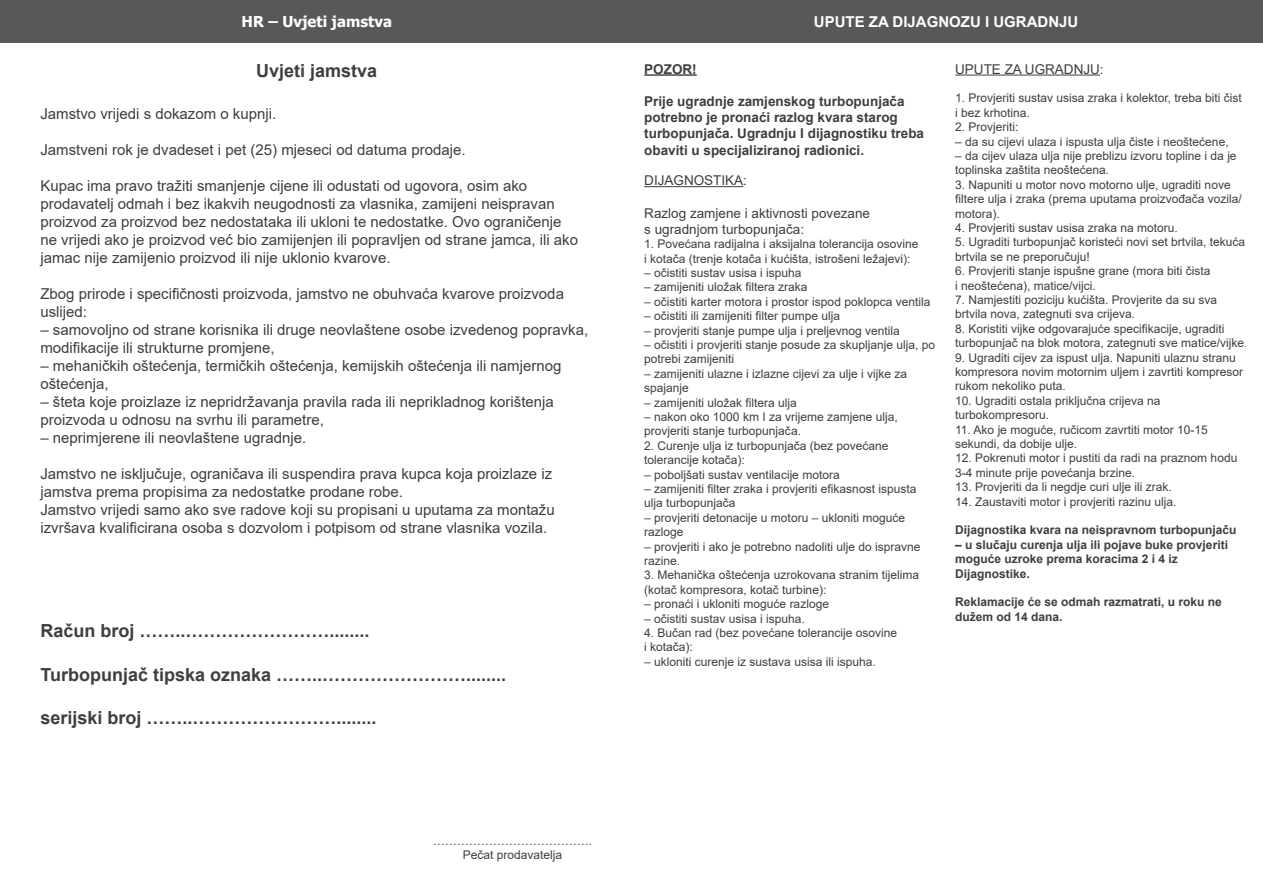
<style>
.page{position:relative;width:1263px;height:893px;background:#fff}
.page>*{position:absolute;margin:0;border:0;box-sizing:border-box;transform-origin:0 0}
.t1{font:700 18px "Arial";color:#3e3e3f}
.t2{font:15px/18px "Arial";color:#3e3e3f}
.t3{font:700 15px "Arial";color:#fff}
.t4{font:700 15px "Tahoma";color:#fff}
.t5{font:700 13.5px/16.2px "Arial";color:#3e3e3f}
.t6{font:13.5px/16.2px "Arial";color:#3e3e3f}
.t7{font:12px/14.4px "Arial";color:#3e3e3f}
.t8{font:700 12px/14.4px "Arial";color:#3e3e3f}
.s1{font-size:9px}
</style>
<div class="page">
<div style="left:0;top:0;width:1263px;height:43px;background:#57585a"></div>
<hr style="left:644px;top:74px;width:53px;height:2px;background:#3e3e3f">
<hr style="left:644px;top:186px;width:99px;height:1px;background:#3e3e3f">
<hr style="left:955px;top:75px;width:145px;height:1px;background:#3e3e3f">
<p class="t4" style="left:242px;top:11px;width:152px">HR – Uvjeti jamstva</p>
<h1 class="t1" style="left:256px;top:58px;width:123px">Uvjeti jamstva</h1>
<p class="t2" style="left:40px;top:105px;width:237px">Jamstvo vrijedi s dokazom o kupnji.</p>
<p class="t2" style="left:40px;top:141px;width:427px">Jamstveni rok je dvadeset i pet (25) mjeseci od datuma prodaje.</p>
<p class="t2" style="left:40px;top:177px;width:539px">Kupac ima pravo tražiti smanjenje cijene ili odustati od ugovora, osim ako prodavatelj odmah i bez ikakvih neugodnosti za vlasnika, zamijeni neispravan proizvod za proizvod bez nedostataka ili ukloni te nedostatke. Ovo ograničenje ne vrijedi ako je proizvod već bio zamijenjen ili popravljen od strane jamca, ili ako jamac nije zamijenio proizvod ili nije uklonio kvarove.</p>
<p class="t2" style="left:40px;top:285px;width:525px">Zbog prirode i specifičnosti proizvoda, jamstvo ne obuhvaća kvarove proizvoda uslijed:</p>
<p class="t2" style="left:40px;top:321px;width:549px">– samovoljno od strane korisnika ili druge neovlaštene osobe izvedenog popravka, modifikacije ili strukturne promjene,</p>
<p class="t2" style="left:40px;top:357px;width:523px">– mehaničkih oštećenja, termičkih oštećenja, kemijskih oštećenja ili namjernog oštećenja,</p>
<p class="t2" style="left:40px;top:393px;width:515px">– šteta koje proizlaze iz nepridržavanja pravila rada ili neprikladnog korištenja proizvoda u odnosu na svrhu ili parametre,</p>
<p class="t2" style="left:40px;top:429px;width:267px">– neprimjerene ili neovlaštene ugradnje.</p>
<p class="t2" style="left:40px;top:465px;width:516px">Jamstvo ne isključuje, ograničava ili suspendira prava kupca koja proizlaze iz jamstva prema propisima za nedostatke prodane robe.<br>Jamstvo vrijedi samo ako sve radove koji su propisani u uputama za montažu izvršava kvalificirana osoba s dozvolom i potpisom od strane vlasnika vozila.</p>
<h1 class="t1" style="left:40px;top:618px;width:331px">Račun broj ……..……………………........</h1>
<h1 class="t1" style="left:40px;top:661px;width:467px">Turbopunjač tipska oznaka ……..……………………........</h1>
<h1 class="t1" style="left:40px;top:705px;width:338px">serijski broj ……..……………………........</h1>
<p class="t7" style="left:433px;top:833px;width:161px;text-align:center">………………………………….<br>Pečat prodavatelja</p>
<p class="t3" style="left:814px;top:11px;width:266px">UPUTE ZA DIJAGNOZU I UGRADNJU</p>
<p class="t5" style="left:644px;top:61px;width:54px">POZOR!</p>
<p class="t5" style="left:644px;top:93px;width:281px">Prije ugradnje zamjenskog turbopunjača potrebno je pronaći razlog kvara starog turbopunjača. Ugradnju I dijagnostiku treba obaviti u specijaliziranoj radionici.</p>
<p class="t6" style="left:644px;top:172px;width:104px">DIJAGNOSTIKA:</p>
<p class="t6" style="left:644px;top:205px;width:227px">Razlog zamjene i aktivnosti povezane s ugradnjom turbopunjača:</p>
<p class="t7" style="left:644px;top:237px;width:276px">1. Povećana radijalna i aksijalna tolerancija osovine i kotača (trenje kotača i kućišta, istrošeni ležajevi):</p>
<p class="t7" style="left:644px;top:266px;width:159px">– očistiti sustav usisa i ispuha</p>
<p class="t7" style="left:644px;top:280px;width:165px">– zamijeniti uložak filtera zraka</p>
<p class="t7" style="left:644px;top:294px;width:288px">– očistiti karter motora i prostor ispod poklopca ventila</p>
<p class="t7" style="left:644px;top:309px;width:198px">– očistiti ili zamijeniti filter pumpe ulja</p>
<p class="t7" style="left:644px;top:323px;width:257px">– provjeriti stanje pumpe ulja i preljevnog ventila</p>
<p class="t7" style="left:644px;top:338px;width:292px">– očistiti i provjeriti stanje posude za skupljanje ulja, po potrebi zamijeniti</p>
<p class="t7" style="left:644px;top:366px;width:264px">– zamijeniti ulazne i izlazne cijevi za ulje i vijke za spajanje</p>
<p class="t7" style="left:644px;top:395px;width:154px">– zamijeniti uložak filtera ulja</p>
<p class="t7" style="left:644px;top:410px;width:255px">– nakon oko 1000 km I za vrijeme zamjene ulja, provjeriti stanje turbopunjača.</p>
<p class="t7" style="left:644px;top:438px;width:246px">2. Curenje ulja iz turbopunjača (bez povećane tolerancije kotača):</p>
<p class="t7" style="left:644px;top:467px;width:197px">– poboljšati sustav ventilacije motora</p>
<p class="t7" style="left:644px;top:482px;width:274px">– zamijeniti filter zraka i provjeriti efikasnost ispusta ulja turbopunjača</p>
<p class="t7" style="left:644px;top:510px;width:262px">– provjeriti detonacije u motoru – ukloniti moguće razloge</p>
<p class="t7" style="left:644px;top:539px;width:278px">– provjeriti i ako je potrebno nadoliti ulje do ispravne razine.</p>
<p class="t7" style="left:644px;top:568px;width:276px">3. Mehanička oštećenja uzrokovana stranim tijelima (kotač kompresora, kotač turbine):</p>
<p class="t7" style="left:644px;top:597px;width:186px">– pronaći i ukloniti moguće razloge</p>
<p class="t7" style="left:644px;top:611px;width:162px">– očistiti sustav usisa i ispuha.</p>
<p class="t7" style="left:644px;top:626px;width:254px">4. Bučan rad (bez povećane tolerancije osovine i kotača):</p>
<p class="t7" style="left:644px;top:654px;width:233px">– ukloniti curenje iz sustava usisa ili ispuha.</p>
<p class="t6" style="left:955px;top:61px;width:150px">UPUTE ZA UGRADNJU:</p>
<p class="t7" style="left:955px;top:91px;width:288px">1. Provjeriti sustav usisa zraka i kolektor, treba biti čist i bez krhotina.</p>
<p class="t7" style="left:955px;top:120px;width:65px">2. Provjeriti:</p>
<p class="t7" style="left:955px;top:134px;width:275px">– da su cijevi ulaza i ispusta ulja čiste i neoštećene,</p>
<p class="t7" style="left:955px;top:149px;width:283px">– da cijev ulaza ulja nije preblizu izvoru topline i da je toplinska zaštita neoštećena.</p>
<p class="t7" style="left:955px;top:177px;width:288px">3. Napuniti u motor novo motorno ulje, ugraditi nove filtere ulja i zraka (prema uputama proizvođača vozila/ motora).</p>
<p class="t7" style="left:955px;top:221px;width:224px">4. Provjeriti sustav usisa zraka na motoru.</p>
<p class="t7" style="left:955px;top:235px;width:292px">5. Ugraditi turbopunjač koristeći novi set brtvila, tekuća brtvila se ne preporučuju!</p>
<p class="t7" style="left:955px;top:264px;width:257px">6. Provjeriti stanje ispušne grane (mora biti čista i neoštećena), matice/vijci.</p>
<p class="t7" style="left:955px;top:293px;width:264px">7. Namjestiti poziciju kućišta. Provjerite da su sva brtvila nova, zategnuti sva crijeva.</p>
<p class="t7" style="left:955px;top:321px;width:293px">8. Koristiti vijke odgovarajuće specifikacije, ugraditi turbopunjač na blok motora, zategnuti sve matice/vijke<span class="s1">.</span></p>
<p class="t7" style="left:955px;top:350px;width:290px">9. Ugraditi cijev za ispust ulja. Napuniti ulaznu stranu kompresora novim motornim uljem i zavrtiti kompresor rukom nekoliko puta.</p>
<p class="t7" style="left:955px;top:393px;width:207px">10. Ugraditi ostala priključna crijeva na turbokompresoru.</p>
<p class="t7" style="left:955px;top:422px;width:254px">11. Ako je moguće, ručicom zavrtiti motor 10-15 sekundi, da dobije ulje.</p>
<p class="t7" style="left:955px;top:451px;width:284px">12. Pokrenuti motor i pustiti da radi na praznom hodu<br>3-4 minute prije povećanja brzine.</p>
<p class="t7" style="left:955px;top:480px;width:218px">13. Provjeriti da li negdje curi ulje ili zrak.</p>
<p class="t7" style="left:955px;top:494px;width:223px">14. Zaustaviti motor i provjeriti razinu ulja.</p>
<p class="t8" style="left:955px;top:523px;width:283px">Dijagnostika kvara na neispravnom turbopunjaču</p>
<p class="t8" style="left:955px;top:538px;width:274px">– u slučaju curenja ulja ili pojave buke provjeriti moguće uzroke prema koracima 2 i 4 iz<br>Dijagnostike.</p>
<p class="t8" style="left:955px;top:595px;width:268px">Reklamacije će se odmah razmatrati, u roku ne dužem od 14 dana.</p>
</div>
